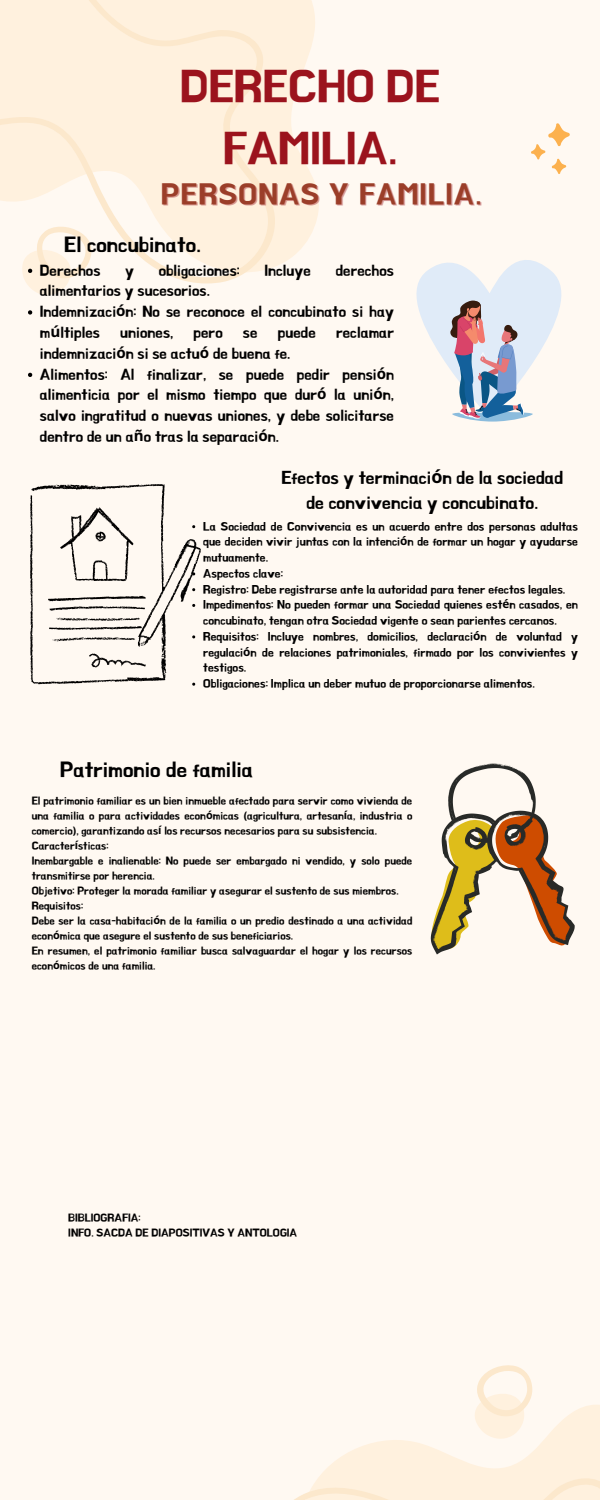
<style>
.page{position:relative;width:600px;height:1500px;background:#fff9f2}
.page>*{position:absolute;margin:0;border:0;box-sizing:border-box;transform-origin:0 0}
.t1{font:44.6px/61.2px "BMHANNA";color:#9b131d;text-align:center}
.t2{font:29.1px "BMHANNA";letter-spacing:.045em;color:#9b3e29}
.t3{font:21.3px "BMHANNA";color:#000}
.t4{font:17.9px/24.6px "BMHANNA";color:#000;text-align:center}
.t5{font:15.2px/20.8px "BMHANNA";color:#000}
.t6{font:11.8px/15.8px "BMHANNA";color:#000;text-align:justify}
.t7{font:10.9px/15px "BMHANNA";color:#000}
.s1{font-family:"Noto Sans";font-weight:700}
</style>
<div class="page">
<svg style="left:531px;top:123px;width:39px;height:51px"></svg>
<svg style="left:27px;top:0;width:292px;height:295px"></svg>
<svg style="left:0;top:0;width:281px;height:283px;fill:#fff1de"></svg>
<svg style="left:294px;top:1365px;width:306px;height:135px"></svg>
<svg style="left:416px;top:260px;width:146px;height:109px;fill:#e0ebf8"></svg>
<svg style="left:450px;top:300px;width:83px;height:122px;background:#b2b2c5"></svg>
<svg style="left:431px;top:763px;width:144px;height:191px"></svg>
<svg style="left:28px;top:269px;width:4px;height:4px"></svg>
<svg style="left:28px;top:310px;width:4px;height:5px"></svg>
<svg style="left:28px;top:373px;width:4px;height:4px"></svg>
<svg style="left:30px;top:484px;width:171px;height:202px"></svg>
<h3 class="t1" style="left:180px;top:56px;width:261px">DERECHO DE<br>FAMILIA.</h3>
<p class="t2" style="left:161px;top:180px;width:322px">PERSONAS Y FAMILIA.</p>
<h1 class="t3" style="left:64px;top:234px;width:138px">El concubinato.</h1>
<p class="t5" style="left:40px;top:260px;width:62px">Derechos</p>
<p class="t5" style="left:125px;top:260px;width:10px">y</p>
<p class="t5" style="left:159px;top:260px;width:83px">obligaciones:</p>
<p class="t5" style="left:264px;top:260px;width:48px">Incluye</p>
<p class="t5" style="left:336px;top:260px;width:60px">derechos</p>
<p class="t5" style="left:40px;top:280px;width:172px">alimentarios y sucesorios.</p>
<h2 class="t5" style="left:40px;top:301px;width:356px">Indemnizaci<span class="s1">ó</span>n: No se reconoce el concubinato si hay m<span class="s1">ú</span>ltiples</h2>
<h2 class="t5" style="left:120px;top:322px;width:55px">uniones,</h2>
<h2 class="t5" style="left:193px;top:322px;width:31px">pero</h2>
<h2 class="t5" style="left:243px;top:322px;width:16px">se</h2>
<h2 class="t5" style="left:278px;top:322px;width:40px">puede</h2>
<h2 class="t5" style="left:336px;top:322px;width:60px">reclamar</h2>
<h2 class="t5" style="left:40px;top:343px;width:252px">indemnizaci<span class="s1">ó</span>n si se actu<span class="s1">ó</span> de buena fe.</h2>
<p class="t5" style="left:40px;top:364px;width:356px;text-align:justify">Alimentos: Al finalizar, se puede pedir pensi<span class="s1">ó</span>n alimenticia por el mismo tiempo que dur<span class="s1">ó</span> la uni<span class="s1">ó</span>n, salvo ingratitud o nuevas uniones, y debe solicitarse dentro de un a<span class="s1">ñ</span>o tras la separaci<span class="s1">ó</span>n.</p>
<p class="t4" style="left:281px;top:465px;width:283px">Efectos y terminaci<span class="s1">ó</span>n de la sociedad de convivencia y concubinato.</p>
<p class="t6" style="left:203px;top:518px;width:376px">La Sociedad de Convivencia es un acuerdo entre dos personas adultas que deciden vivir juntas con la intenci<span class="s1">ó</span>n de formar un hogar y ayudarse mutuamente.</p>
<p class="t6" style="left:203px;top:565px;width:81px">Aspectos clave:</p>
<h4 class="t6" style="left:203px;top:581px;width:364px">Registro: Debe registrarse ante la autoridad para tener efectos legales.</h4>
<p class="t6" style="left:203px;top:597px;width:376px">Impedimentos: No pueden formar una Sociedad quienes est<span class="s1">é</span>n casados, en concubinato, tengan otra Sociedad vigente o sean parientes cercanos.</p>
<p class="t6" style="left:203px;top:628px;width:376px">Requisitos: Incluye nombres, domicilios, declaraci<span class="s1">ó</span>n de voluntad y regulaci<span class="s1">ó</span>n de relaciones patrimoniales, firmado por los convivientes y testigos.</p>
<p class="t6" style="left:203px;top:676px;width:333px">Obligaciones: Implica un deber mutuo de proporcionarse alimentos.</p>
<p class="t3" style="left:60px;top:759px;width:195px">Patrimonio de familia</p>
<p class="t7" style="left:32px;top:793px;width:382px;text-align:justify">El patrimonio familiar es un bien inmueble afectado para servir como vivienda de una familia o para actividades econ<span class="s1">ó</span>micas (agricultura, artesan<span class="s1">í</span>a, industria o comercio), garantizando as<span class="s1">í</span> los recursos necesarios para su subsistencia.</p>
<p class="t7" style="left:32px;top:838px;width:78px">Caracter<span class="s1">í</span>sticas:</p>
<p class="t7" style="left:32px;top:853px;width:382px">Inembargable e inalienable: No puede ser embargado ni vendido, y solo puede transmitirse por herencia.</p>
<h3 class="t7" style="left:32px;top:883px;width:369px">Objetivo: Proteger la morada familiar y asegurar el sustento de sus miembros.</h3>
<p class="t7" style="left:32px;top:898px;width:53px">Requisitos:</p>
<p class="t7" style="left:32px;top:913px;width:382px">Debe ser la casa-habitaci<span class="s1">ó</span>n de la familia o un predio destinado a una actividad econ<span class="s1">ó</span>mica que asegure el sustento de sus beneficiarios.</p>
<p class="t7" style="left:32px;top:943px;width:382px">En resumen, el patrimonio familiar busca salvaguardar el hogar y los recursos econ<span class="s1">ó</span>micos de una familia.</p>
<p class="t7" style="left:68px;top:1210px;width:230px">BIBLIOGRAFIA:<br>INFO. SACDA DE DIAPOSITIVAS Y ANTOLOGIA</p>
</div>
